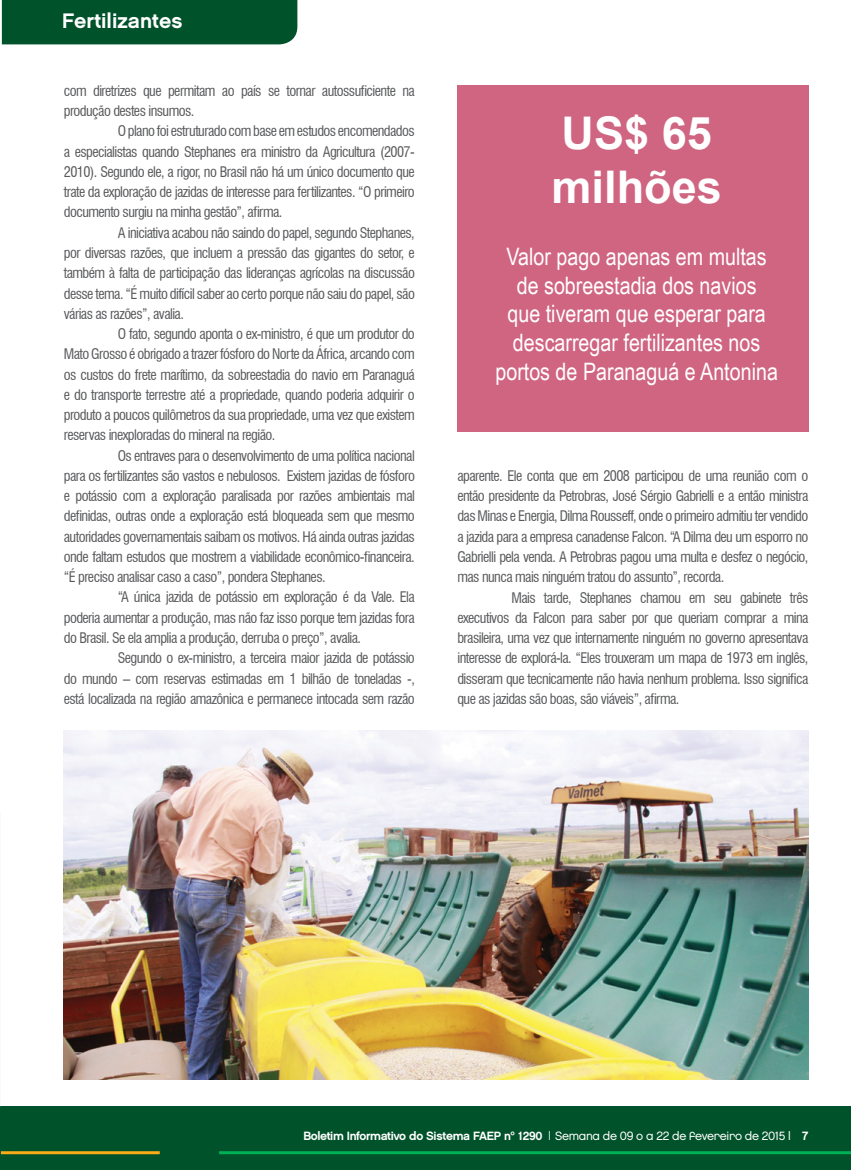
<style>
.page{position:relative;width:851px;height:1170px;background:#fff}
.page>*{position:absolute;margin:0;border:0;box-sizing:border-box;transform-origin:0 0}
.t1{font:700 45px/54px "Arial";color:#fff}
.t2{font:24px/28.8px "Arial Narrow";color:#fff;text-align:center}
.t3{font:21px "Chalet New York Nineteen Sixty";color:#fff}
.t4{font:condensed 14.25px/20.2px "Swiss 721 BT";letter-spacing:-.04em;color:#58595b;text-align:justify}
.t5{font:12px "Chalet New York Nineteen Sixty";letter-spacing:-.03em;color:#fff}
.s1{font-family:"Chalet London Nineteen Eighty"}
</style>
<div class="page">
<div style="left:0;top:1106px;width:850px;height:63px;background:#00522a"></div>
<hr style="left:1px;top:1151px;width:159px;height:3px;background:#fbac18">
<hr style="left:219px;top:1151px;width:631px;height:3px;background:#00b055">
<div style="left:1px;top:0;width:296px;height:45px;background:#00522a"></div>
<div style="left:457px;top:85px;width:351px;height:347px;background:#d06582"></div>
<img style="left:64px;top:730px;width:744px;height:349px">
<h3 class="t3" style="left:62px;top:8px;width:122px">Fertilizantes</h3>
<p class="t4" style="left:64px;top:81px;width:352px">com diretrizes que permitam ao país se tornar autossuficiente na produção destes insumos.</p>
<p class="t4" style="left:64px;top:121px;width:352px;text-indent:54px">O plano foi estruturado com base em estudos encomendados a especialistas quando Stephanes era ministro da Agricultura (2007- 2010). Segundo ele, a rigor, no Brasil não há um único documento que trate da exploração de jazidas de interesse para fertilizantes. “O primeiro documento surgiu na minha gestão”, afirma.</p>
<p class="t4" style="left:64px;top:222px;width:352px;text-indent:54px">A iniciativa acabou não saindo do papel, segundo Stephanes, por diversas razões, que incluem a pressão das gigantes do setor, e também à falta de participação das lideranças agrícolas na discussão desse tema. “É muito difícil saber ao certo porque não saiu do papel, são várias as razões”, avalia.</p>
<p class="t4" style="left:64px;top:324px;width:352px;text-indent:54px">O fato, segundo aponta o ex-ministro, é que um produtor do Mato Grosso é obrigado a trazer fósforo do Norte da África, arcando com os custos do frete marítimo, da sobreestadia do navio em Paranaguá e do transporte terrestre até a propriedade, quando poderia adquirir o produto a poucos quilômetros da sua propriedade, uma vez que existem reservas inexploradas do mineral na região.</p>
<p class="t4" style="left:64px;top:445px;width:352px;text-indent:54px">Os entraves para o desenvolvimento de uma política nacional para os fertilizantes são vastos e nebulosos. Existem jazidas de fósforo e potássio com a exploração paralisada por razões ambientais mal definidas, outras onde a exploração está bloqueada sem que mesmo autoridades governamentais saibam os motivos. Há ainda outras jazidas onde faltam estudos que mostrem a viabilidade econômico-financeira. “É preciso analisar caso a caso”, pondera Stephanes.</p>
<p class="t4" style="left:64px;top:587px;width:352px;text-indent:54px">“A única jazida de potássio em exploração é da Vale. Ela poderia aumentar a produção, mas não faz isso porque tem jazidas fora do Brasil. Se ela amplia a produção, derruba o preço”, avalia.</p>
<p class="t4" style="left:64px;top:648px;width:352px;text-indent:54px">Segundo o ex-ministro, a terceira maior jazida de potássio do mundo – com reservas estimadas em 1 bilhão de toneladas -, está localizada na região amazônica e permanece intocada sem razão</p>
<h1 class="t1" style="left:551px;top:108px;width:172px">US$ 65 milhões</h1>
<h2 class="t2" style="left:495px;top:241px;width:284px">Valor pago apenas em multas de sobreestadia dos navios<br>que tiveram que esperar para descarregar fertilizantes nos portos de Paranaguá e Antonina</h2>
<p class="t4" style="left:457px;top:465px;width:352px">aparente. Ele conta que em 2008 participou de uma reunião com o então presidente da Petrobras, José Sérgio Gabrielli e a então ministra das Minas e Energia, Dilma Rousseff, onde o primeiro admitiu ter vendido a jazida para a empresa canadense Falcon. “A Dilma deu um esporro no Gabrielli pela venda. A Petrobras pagou uma multa e desfez o negócio, mas nunca mais ninguém tratou do assunto”, recorda.</p>
<p class="t4" style="left:457px;top:587px;width:352px;text-indent:54px">Mais tarde, Stephanes chamou em seu gabinete três executivos da Falcon para saber por que queriam comprar a mina brasileira, uma vez que internamente ninguém no governo apresentava interesse de explorá-la. “Eles trouxeram um mapa de 1973 em inglês, disseram que tecnicamente não havia nenhum problema. Isso significa que as jazidas são boas, são viáveis”, afirma.</p>
<p class="t5" style="left:303px;top:1128px;width:506px">Boletim Informativo do Sistema FAEP nº 1290 | <span class="s1">Semana de 09 o a 22 de fevereiro de 2015 |</span> 7</p>
</div>
